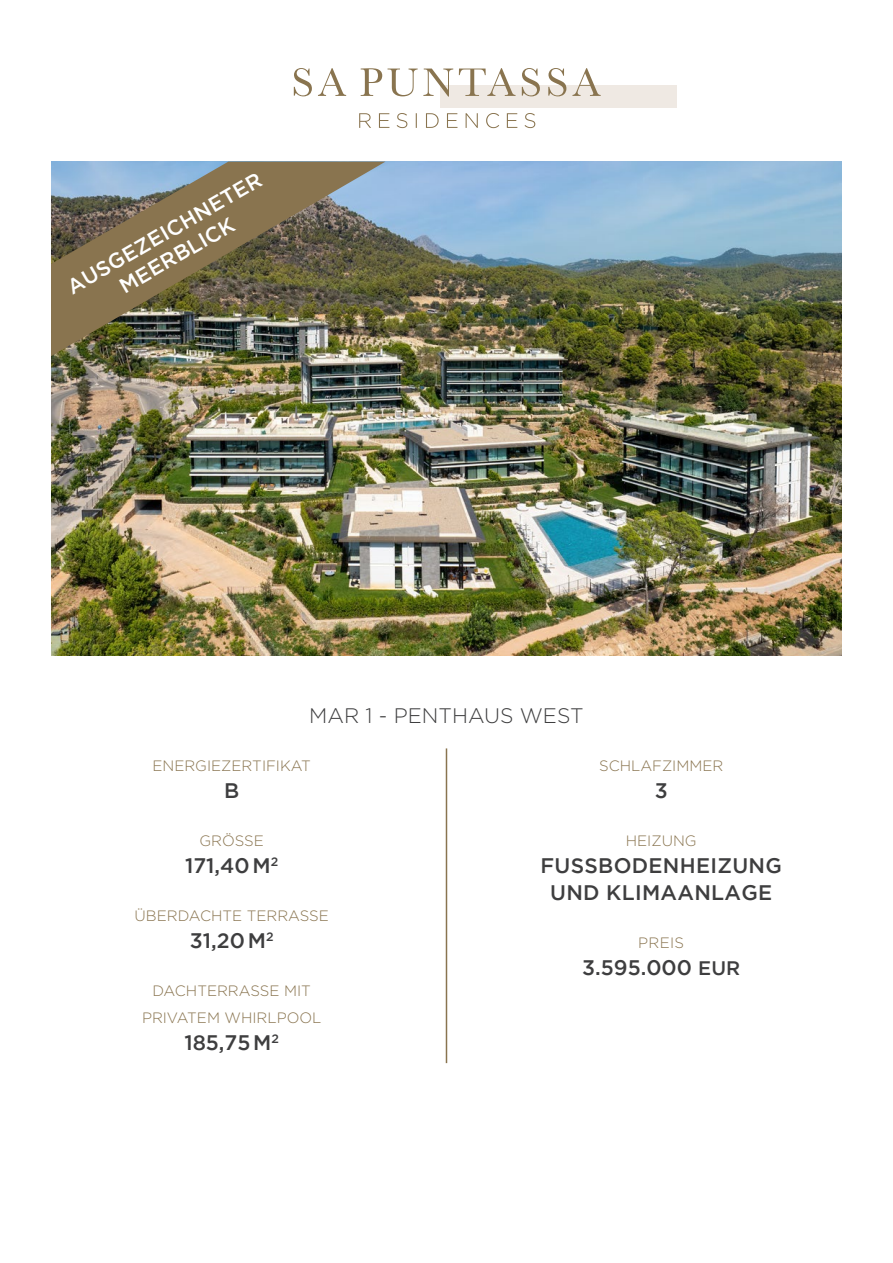
<style>
.page{position:relative;width:893px;height:1263px;background:#fff}
.page>*{position:absolute;margin:0;border:0;box-sizing:border-box;transform-origin:0 0}
.t1{font:500 21px "Gotham";letter-spacing:.015em;color:#3e3e3f}
.t2{font:500 21px/25.2px "Gotham";color:#fff;text-align:center}
.t3{font:300 21px "Gotham";color:#3e3e3f}
.t4{font:300 15px "Gotham";color:#89744f}
.s1{font-size:19.5px}
</style>
<div class="page">
<img style="left:51px;top:162px;width:791px;height:494px">
<img style="left:51px;top:162px;width:335px;height:194px">
<hr style="left:446px;top:748px;width:1px;height:315px;background:#89744f">
<div style="left:440px;top:85px;width:236px;height:22px;background:#efe9e3"></div>
<svg style="left:359px;top:113px;width:176px;height:15px"></svg>
<svg style="left:294px;top:68px;width:307px;height:29px"></svg>
<p class="t2" style="left:62px;top:277px;width:223px;rotate:-30deg">AUSGEZEICHNETER<br>MEERBLICK</p>
<p class="t3" style="left:309px;top:702px;width:276px">MAR 1 - PENTHAUS WEST</p>
<p class="t4" style="left:152px;top:756px;width:160px">ENERGIEZERTIFIKAT</p>
<p class="t1" style="left:224px;top:779px;width:17px">B</p>
<p class="t4" style="left:200px;top:831px;width:66px">GRÖSSE</p>
<p class="t1" style="left:185px;top:854px;width:95px">171,40M<sup>2</sup></p>
<p class="t4" style="left:135px;top:906px;width:196px">ÜBERDACHTE TERRASSE</p>
<p class="t1" style="left:190px;top:929px;width:85px">31,20M<sup>2</sup></p>
<p class="t4" style="left:153px;top:981px;width:160px">DACHTERRASSE MIT</p>
<p class="t4" style="left:142px;top:1008px;width:181px">PRIVATEM WHIRLPOOL</p>
<p class="t1" style="left:184px;top:1031px;width:96px">185,75M<sup>2</sup></p>
<p class="t4" style="left:599px;top:756px;width:126px">SCHLAFZIMMER</p>
<p class="t1" style="left:655px;top:779px;width:14px">3</p>
<p class="t4" style="left:626px;top:831px;width:72px">HEIZUNG</p>
<p class="t1" style="left:540px;top:854px;width:243px">FUSSBODENHEIZUNG</p>
<p class="t1" style="left:550px;top:881px;width:224px">UND KLIMAANLAGE</p>
<p class="t4" style="left:638px;top:933px;width:47px">PREIS</p>
<p class="t1" style="left:582px;top:956px;width:160px">3.595.000 <span class="s1">EUR</span></p>
</div>
